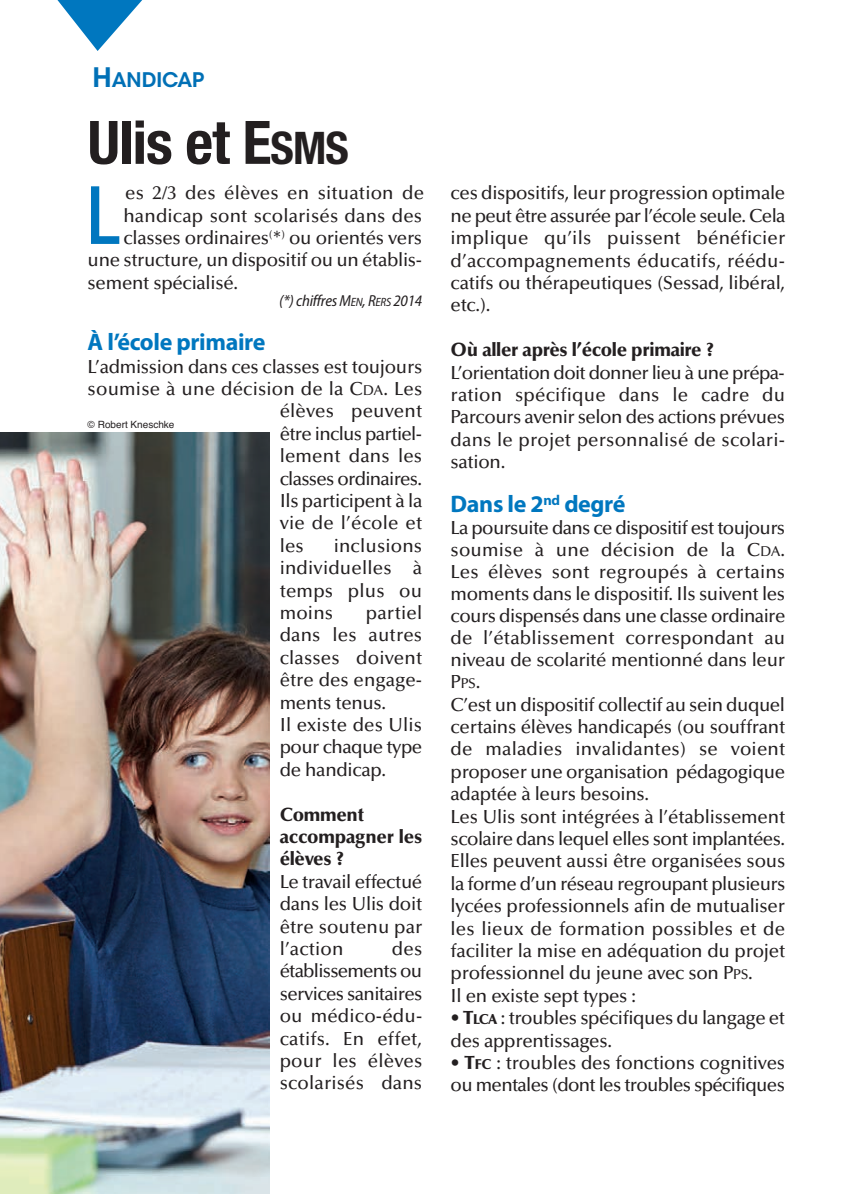
<style>
.page{position:relative;width:846px;height:1194px;background:#fff}
.page>*{position:absolute;margin:0;border:0;box-sizing:border-box;transform-origin:0 0}
.t1{font:500 condensed 80.6px "Helvetica Neue LT Pro";color:#0077bf;scale:.9 1}
.t2{font:700 condensed 60px "Helvetica Neue";letter-spacing:-.015em;color:#231f20}
.t3{font:700 24px "Myriad Pro";letter-spacing:-.015em;color:#0077bf}
.t4{font:600 20px "ITC Avant Garde Std";color:#0070b6}
.t5{font:500 19px/22.4px "Optima LT Std";letter-spacing:-.015em;color:#231f20;text-align:justify}
.t6{font:500 19px "Optima LT Std";letter-spacing:.01em;color:#231f20}
.t7{font:500 19px/22.4px "Optima LT Std";letter-spacing:-.035em;color:#231f20}
.t8{font:900 19px/22.4px "Optima LT Std";letter-spacing:-.015em;color:#231f20}
.t9{font:italic semi-condensed 16px "Myriad Pro";letter-spacing:-.015em;color:#231f20}
.t10{font:10px "Helvetica";color:#231f20}
.s1{font-size:26.6px}
.s2{font-size:45px}
.s3{font-size:12px}
.s4{font-size:14.2px}
.s5{font-weight:900}
.s6{font-weight:900;font-size:14.2px}
</style>
<div class="page">
<img style="left:0;top:432px;width:270px;height:762px">
<svg style="left:57px;top:0;width:85px;height:51px"></svg>
<p class="t4" style="left:92px;top:68px;width:113px"><span class="s1">H</span>ANDICAP</p>
<h2 class="t2" style="left:88px;top:121px;width:263px">Ulis et E<span class="s2">SMS</span></h2>
<h1 class="t1" style="left:88px;top:169px;width:37px">L</h1>
<p class="t6" style="left:125px;top:185px;width:300px">es 2/3 des élèves en situation de</p>
<p class="t6" style="left:123px;top:207px;width:300px">handicap sont scolarisés dans des</p>
<p class="t5" style="left:123px;top:228px;width:300px">classes ordinaires<sup>(</sup>*<sup>)</sup> ou orientés vers</p>
<p class="t5" style="left:88px;top:251px;width:336px">une structure, un dispositif ou un établis-</p>
<p class="t5" style="left:88px;top:273px;width:152px">sement spécialisé.</p>
<p class="t9" style="left:279px;top:294px;width:144px">(*) chiffres M<span class="s3">EN</span>, R<span class="s3">ERS</span> 2014</p>
<p class="t3" style="left:88px;top:333px;width:179px">À l’école primaire</p>
<p class="t5" style="left:88px;top:357px;width:336px">L’admission dans ces classes est toujours</p>
<p class="t6" style="left:88px;top:381px;width:336px">soumise à une décision de la C<span class="s4">DA</span>. Les</p>
<p class="t6" style="left:280px;top:403px;width:144px">élèves peuvent</p>
<p class="t7" style="left:280px;top:424px;width:144px">être inclus partiel-</p>
<p class="t6" style="left:280px;top:448px;width:144px">lement dans les</p>
<p class="t7" style="left:280px;top:469px;width:144px">classes ordinaires.</p>
<p class="t5" style="left:280px;top:491px;width:144px">Ils participent à la</p>
<p class="t6" style="left:280px;top:515px;width:144px">vie de l’école et</p>
<p class="t5" style="left:280px;top:536px;width:26px">les</p>
<p class="t10" style="left:88px;top:421px;width:88px">© Robert Kneschke</p>
<p class="t5" style="left:280px;top:536px;width:144px;text-indent:54px">inclusions individuelles à temps plus ou moins</p>
<p class="t5" style="left:280px;top:603px;width:144px;text-align:left;text-indent:86px">partiel dans les autres classes doivent être des engage&shy;ments tenus.<br>Il existe des Ulis pour chaque type de handicap.</p>
<p class="t8" style="left:280px;top:805px;width:144px">Comment accompagner les élèves ?</p>
<p class="t5" style="left:280px;top:872px;width:144px">Le travail effectué dans les Ulis doit être soutenu par l’action</p>
<p class="t5" style="left:280px;top:939px;width:144px;text-indent:112px">des établissements ou services sanitaires ou médico-édu&shy;catifs. En effet, pour les élèves scolarisés dans</p>
<p class="t5" style="left:450px;top:184px;width:336px">ces dispositifs, leur progression optimale ne peut être assurée par l’école seule. Cela implique qu’ils puissent bénéficier d’accompagnements éducatifs, réédu&shy;catifs ou thérapeutiques (Sessad, libéral, etc.).</p>
<p class="t8" style="left:450px;top:340px;width:265px">Où aller après l’école primaire ?</p>
<p class="t5" style="left:450px;top:363px;width:336px">L’orientation doit donner lieu à une prépa&shy;ration spécifique dans le cadre du Parcours avenir selon des actions prévues dans le projet personnalisé de scolari&shy;sation.</p>
<p class="t3" style="left:450px;top:495px;width:176px">Dans le 2<sup>nd</sup> degré</p>
<p class="t5" style="left:450px;top:518px;width:336px;text-align:left">La poursuite dans ce dispositif est toujours soumise à une décision de la C<span class="s4">DA</span>.<br>Les élèves sont regroupés à certains moments dans le dispositif. Ils suivent les cours dispensés dans une classe ordinaire de l’établissement correspondant au niveau de scolarité mentionné dans leur P<span class="s4">PS</span>.<br>C’est un dispositif collectif au sein duquel certains élèves handicapés (ou souffrant de maladies invalidantes) se voient proposer une organisation pédagogique adaptée à leurs besoins.<br>Les Ulis sont intégrées à l’établissement scolaire dans lequel elles sont implantées.<br>Elles peuvent aussi être organisées sous la forme d’un réseau regroupant plusieurs lycées professionnels afin de mutualiser les lieux de formation possibles et de faciliter la mise en adéquation du projet professionnel du jeune avec son P<span class="s4">PS</span>.<br>Il en existe sept types :</p>
<p class="t5" style="left:450px;top:1008px;width:336px">• <span class="s5">T</span><span class="s6">LCA</span> : troubles spécifiques du langage et des apprentissages.</p>
<p class="t7" style="left:450px;top:1053px;width:336px">• <span class="s5">T</span><span class="s6">FC</span> : troubles des fonctions cognitives ou mentales (dont les troubles spécifiques</p>
</div>
